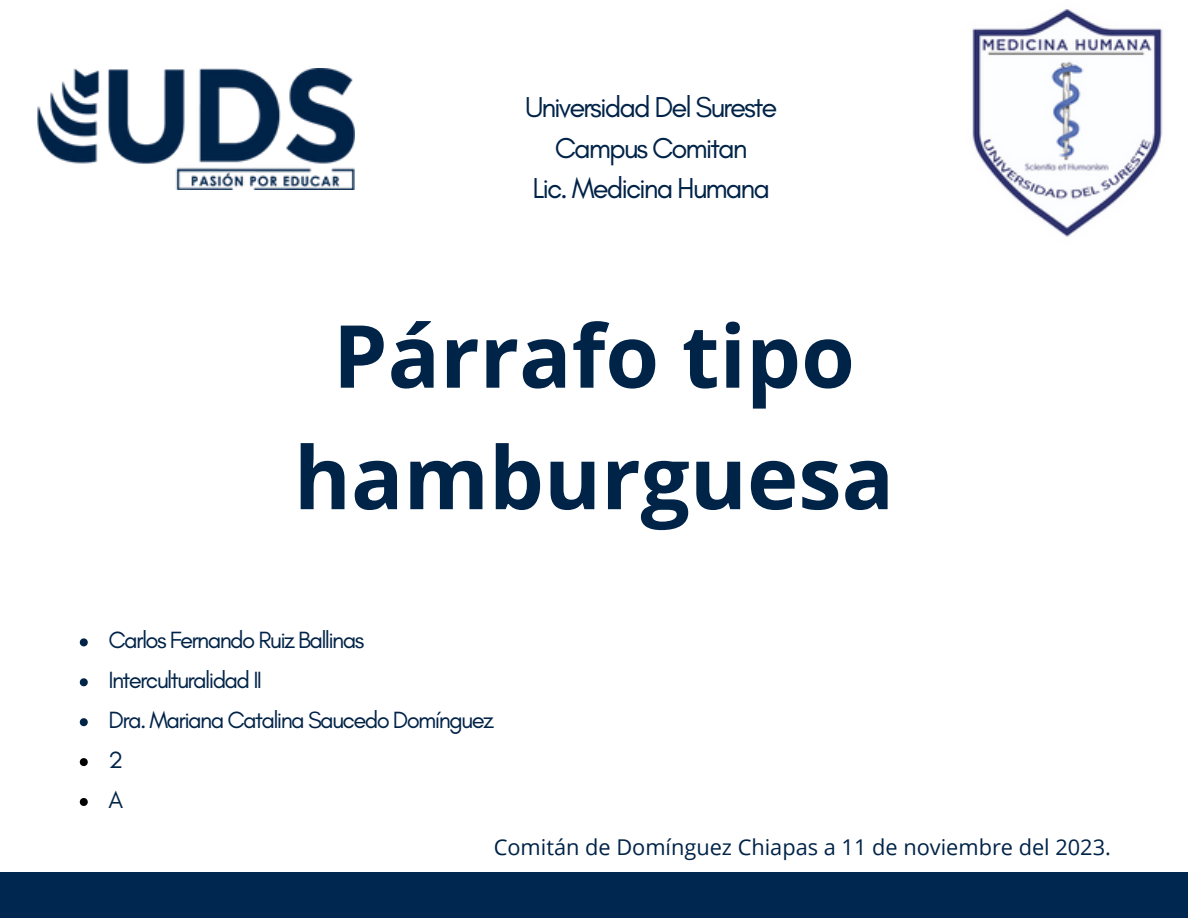
<style>
.page{position:relative;width:1188px;height:918px;background:#fff}
.page>*{position:absolute;margin:0;border:0;box-sizing:border-box;transform-origin:0 0}
.t1{font:700 87px/121.5px "Open Sans";color:#002348;text-align:center}
.t2{font:29.4px "Glacial Indifference";letter-spacing:-.07em;color:#002348}
.t3{font:24px "Glacial Indifference";letter-spacing:-.07em;color:#002348}
.t4{font:21.9px "Open Sans";color:#002348}
</style>
<div class="page">
<img style="left:972px;top:9px;width:191px;height:228px">
<img style="left:37px;top:68px;width:318px;height:122px">
<div style="left:0;top:872px;width:1188px;height:46px;background:#002750"></div>
<svg style="left:80px;top:638px;width:8px;height:8px"></svg>
<svg style="left:80px;top:678px;width:8px;height:8px"></svg>
<svg style="left:80px;top:718px;width:8px;height:8px"></svg>
<svg style="left:80px;top:758px;width:8px;height:8px"></svg>
<svg style="left:80px;top:798px;width:8px;height:8px"></svg>
<p class="t2" style="left:525px;top:89px;width:254px">Universidad Del Sureste</p>
<p class="t2" style="left:555px;top:130px;width:194px">Campus Comitan</p>
<p class="t2" style="left:532px;top:170px;width:239px">Lic. Medicina Humana</p>
<p class="t1" style="left:294px;top:293px;width:602px">Párrafo tipo hamburguesa</p>
<p class="t3" style="left:109px;top:626px;width:257px">Carlos Fernando Ruiz Ballinas</p>
<p class="t3" style="left:109px;top:665px;width:155px">Interculturalidad II</p>
<p class="t3" style="left:109px;top:705px;width:387px">Dra. Mariana Catalina Saucedo Domínguez</p>
<p class="t3" style="left:109px;top:745px;width:16px">2</p>
<p class="t3" style="left:109px;top:785px;width:16px">A</p>
<p class="t4" style="left:494px;top:832px;width:619px">Comitán de Domínguez Chiapas a 11 de noviembre del 2023.</p>
</div>
